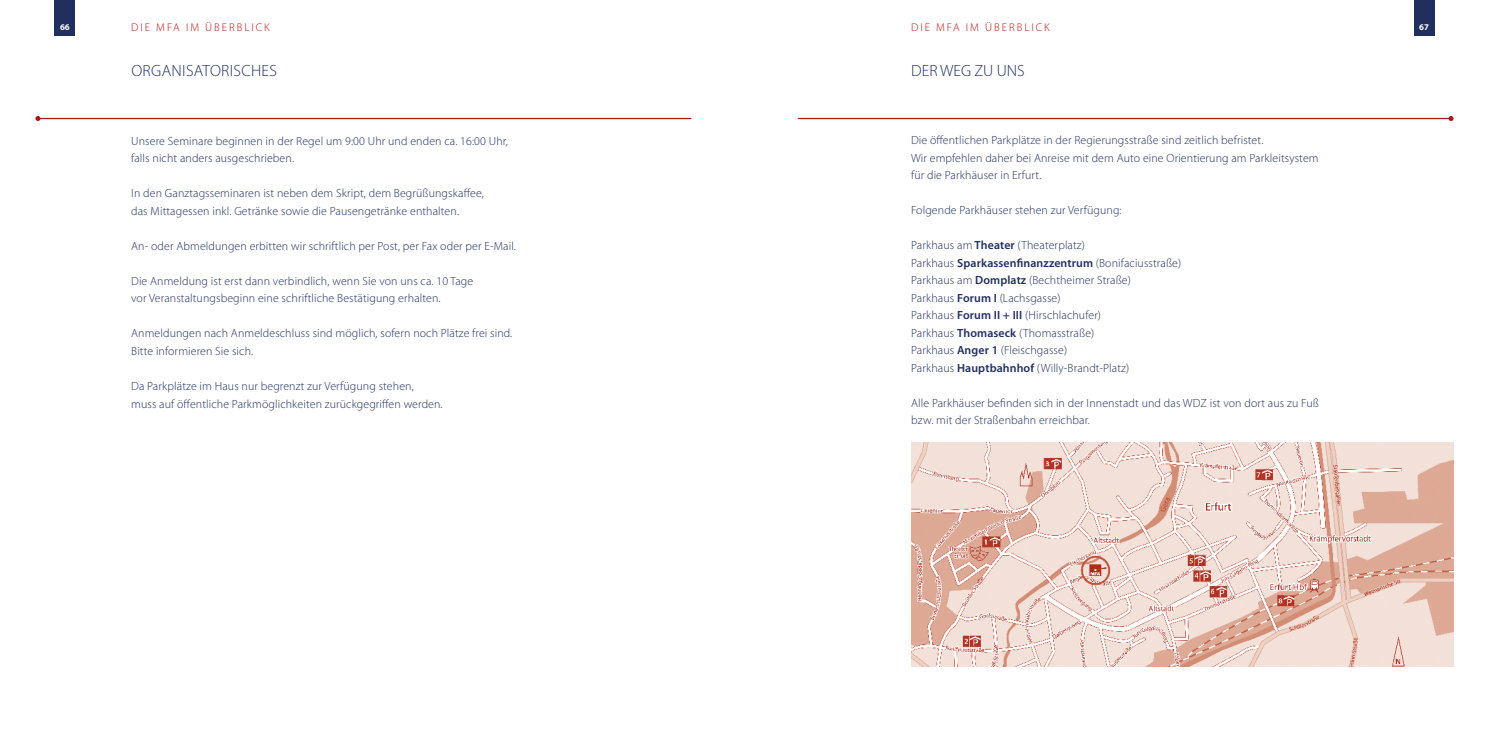
<style>
.page{position:relative;width:1489px;height:745px;background:#fff}
.page>*{position:absolute;margin:0;border:0;box-sizing:border-box;transform-origin:0 0}
.t1{font:300 16.25px "Myriad Pro";letter-spacing:.02em;color:#202f5e}
.t2{font:300 16.25px "Myriad Pro";color:#202f5e}
.t3{font:300 11.88px/17.5px "Myriad Pro";letter-spacing:.01em;color:#202f5e}
.t4{font:300 11.25px "Myriad Pro";letter-spacing:.175em;color:#a81815}
.t5{font:700 8.75px "Myriad Pro";color:#fff}
.s1{font-weight:600}
</style>
<div class="page">
<hr style="left:38px;top:118px;width:653px;height:1px;background:#a81815">
<svg style="left:35px;top:116px;width:5px;height:5px"></svg>
<hr style="left:797px;top:118px;width:653px;height:1px;background:#a81815">
<svg style="left:1448px;top:116px;width:5px;height:5px"></svg>
<div style="left:55px;top:0;width:20px;height:35px;background:#202f5e"></div>
<div style="left:1413px;top:0;width:20px;height:35px;background:#202f5e"></div>
<img style="left:911px;top:442px;width:542px;height:224px">
<p class="t5" style="left:60px;top:22px;width:11px">66</p>
<p class="t4" style="left:911px;top:21px;width:140px">DIE MFA IM ÜBERBLICK</p>
<p class="t5" style="left:1418px;top:22px;width:11px">67</p>
<h1 class="t2" style="left:911px;top:62px;width:115px">DER WEG ZU UNS</h1>
<p class="t4" style="left:131px;top:21px;width:140px">DIE MFA IM ÜBERBLICK</p>
<h1 class="t1" style="left:131px;top:62px;width:147px">ORGANISATORISCHES</h1>
<p class="t3" style="left:131px;top:132px;width:378px">Unsere Seminare beginnen in der Regel um 9:00 Uhr und enden ca. 16:00 Uhr, falls nicht anders ausgeschrieben.</p>
<p class="t3" style="left:131px;top:185px;width:354px">In den Ganztagsseminaren ist neben dem Skript, dem Begrüßungskaffee, das Mittagessen inkl. Getränke sowie die Pausengetränke enthalten.</p>
<p class="t3" style="left:131px;top:237px;width:386px">An- oder Abmeldungen erbitten wir schriftlich per Post, per Fax oder per E-Mail.</p>
<p class="t3" style="left:131px;top:272px;width:343px">Die Anmeldung ist erst dann verbindlich, wenn Sie von uns ca. 10 Tage vor Veranstaltungsbeginn eine schriftliche Bestätigung erhalten.</p>
<p class="t3" style="left:131px;top:325px;width:382px">Anmeldungen nach Anmeldeschluss sind möglich, sofern noch Plätze frei sind.<br>Bitte informieren Sie sich.</p>
<p class="t3" style="left:131px;top:377px;width:313px">Da Parkplätze im Haus nur begrenzt zur Verfügung stehen,<br>muss auf öffentliche Parkmöglichkeiten zurückgegriffen werden.</p>
<p class="t3" style="left:911px;top:131px;width:409px">Die öffentlichen Parkplätze in der Regierungsstraße sind zeitlich befristet.<br>Wir empfehlen daher bei Anreise mit dem Auto eine Orientierung am Parkleitsystem für die Parkhäuser in Erfurt.</p>
<p class="t3" style="left:911px;top:201px;width:212px">Folgende Parkhäuser stehen zur Verfügung:</p>
<p class="t3" style="left:911px;top:236px;width:272px">Parkhaus am <span class="s1">Theater</span> (Theaterplatz)<br>Parkhaus <span class="s1">Sparkassenfinanzzentrum</span> (Bonifaciusstraße)<br>Parkhaus am <span class="s1">Domplatz</span> (Bechtheimer Straße)<br>Parkhaus <span class="s1">Forum I</span> (Lachsgasse)<br>Parkhaus <span class="s1">Forum II + III</span> (Hirschlachufer)<br>Parkhaus <span class="s1">Thomaseck</span> (Thomasstraße)<br>Parkhaus <span class="s1">Anger 1</span> (Fleischgasse)<br>Parkhaus <span class="s1">Hauptbahnhof</span> (Willy-Brandt-Platz)</p>
<p class="t3" style="left:911px;top:394px;width:409px">Alle Parkhäuser befinden sich in der Innenstadt und das WDZ ist von dort aus zu Fuß bzw. mit der Straßenbahn erreichbar.</p>
</div>
